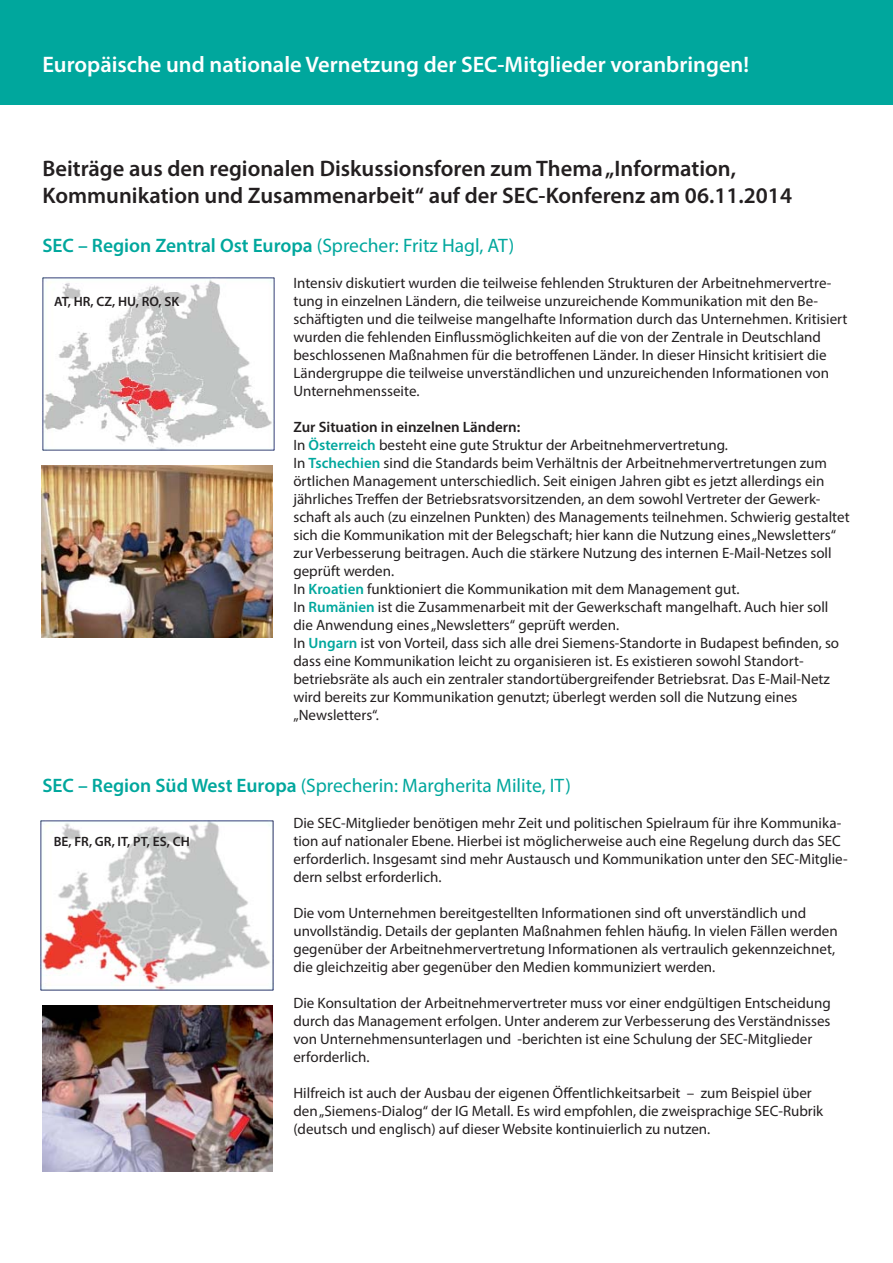
<style>
.page{position:relative;width:893px;height:1263px;background:#fff}
.page>*{position:absolute;margin:0;border:0;box-sizing:border-box;transform-origin:0 0}
.t1{font:600 22.5px/27px "Myriad Pro";color:#231f20}
.t2{font:600 22.5px "Myriad Pro";color:#fff}
.t3{font:19.5px "Myriad Pro";color:#00a79d}
.t4{font:600 19.5px "Myriad Pro";color:#00a79d}
.t5{font:15px/18px "Myriad Pro";color:#231f20}
.t6{font:600 13.5px "Myriad Pro";color:#231f20}
.s1{font-weight:400}
.s2{font-weight:600}
.s3{font-weight:600;color:#00a79d}
</style>
<div class="page">
<div style="left:0;top:0;width:893px;height:104px;background:#00a79d"></div>
<img style="left:42px;top:277px;width:233px;height:174px">
<img style="left:41px;top:465px;width:231px;height:173px">
<img style="left:41px;top:821px;width:232px;height:170px">
<img style="left:42px;top:1006px;width:230px;height:166px">
<h1 class="t2" style="left:42px;top:56px;width:708px">Europäische und nationale Vernetzung der SEC-Mitglieder voranbringen!</h1>
<h1 class="t1" style="left:42px;top:158px;width:751px">Beiträge aus den regionalen Diskussionsforen zum Thema „Information,<br>Kommunikation und Zusammenarbeit“ auf der SEC-Konferenz am 06.11.2014</h1>
<h2 class="t4" style="left:42px;top:238px;width:473px">SEC – Region Zentral Ost Europa <span class="s1">(Sprecher: Fritz Hagl, AT)</span></h2>
<p class="t6" style="left:54px;top:296px;width:127px">AT, HR, CZ, HU, RO, SK</p>
<p class="t5" style="left:293px;top:276px;width:555px">Intensiv diskutiert wurden die teilweise fehlenden Strukturen der Arbeitnehmervertre&shy;tung in einzelnen Ländern, die teilweise unzureichende Kommunikation mit den Be&shy;schäftigten und die teilweise mangelhafte Information durch das Unternehmen. Kritisiert wurden die fehlenden Einflussmöglichkeiten auf die von der Zentrale in Deutschland beschlossenen Maßnahmen für die betroffenen Länder. In dieser Hinsicht kritisiert die Ländergruppe die teilweise unverständlichen und unzureichenden Informationen von Unternehmensseite.</p>
<p class="t5" style="left:293px;top:420px;width:558px"><span class="s2">Zur Situation in einzelnen Ländern:<br></span>In <span class="s3">Österreich</span> besteht eine gute Struktur der Arbeitnehmervertretung.<br>In <span class="s3">Tschechien</span> sind die Standards beim Verhältnis der Arbeitnehmervertretungen zum örtlichen Management unterschiedlich. Seit einigen Jahren gibt es jetzt allerdings ein jährliches Treffen der Betriebsratsvorsitzenden, an dem sowohl Vertreter der Gewerk&shy;schaft als auch (zu einzelnen Punkten) des Managements teilnehmen. Schwierig gestaltet sich die Kommunikation mit der Belegschaft; hier kann die Nutzung eines „Newsletters“ zur Verbesserung beitragen. Auch die stärkere Nutzung des internen E-Mail-Netzes soll geprüft werden.<br>In <span class="s3">Kroatien</span> funktioniert die Kommunikation mit dem Management gut.<br>In <span class="s3">Rumänien</span> ist die Zusammenarbeit mit der Gewerkschaft mangelhaft. Auch hier soll die Anwendung eines „Newsletters“ geprüft werden.<br>In <span class="s3">Ungarn</span> ist von Vorteil, dass sich alle drei Siemens-Standorte in Budapest befinden, so dass eine Kommunikation leicht zu organisieren ist. Es existieren sowohl Standort&shy;betriebsräte als auch ein zentraler standortübergreifender Betriebsrat. Das E-Mail-Netz wird bereits zur Kommunikation genutzt; überlegt werden soll die Nutzung eines „Newsletters“.</p>
<h2 class="t3" style="left:42px;top:778px;width:530px"><span class="s2">SEC – Region Süd West Europa</span> (Sprecherin: Margherita Milite, IT)</h2>
<p class="t6" style="left:54px;top:836px;width:138px">BE, FR, GR, IT, PT, ES, CH</p>
<p class="t5" style="left:293px;top:816px;width:556px">Die SEC-Mitglieder benötigen mehr Zeit und politischen Spielraum für ihre Kommunika&shy;tion auf nationaler Ebene. Hierbei ist möglicherweise auch eine Regelung durch das SEC erforderlich. Insgesamt sind mehr Austausch und Kommunikation unter den SEC-Mitglie&shy;dern selbst erforderlich.</p>
<p class="t5" style="left:293px;top:906px;width:546px">Die vom Unternehmen bereitgestellten Informationen sind oft unverständlich und unvollständig. Details der geplanten Maßnahmen fehlen häufig. In vielen Fällen werden gegenüber der Arbeitnehmervertretung Informationen als vertraulich gekennzeichnet, die gleichzeitig aber gegenüber den Medien kommuniziert werden.</p>
<p class="t5" style="left:293px;top:996px;width:539px">Die Konsultation der Arbeitnehmervertreter muss vor einer endgültigen Entscheidung durch das Management erfolgen. Unter anderem zur Verbesserung des Verständnisses von Unternehmensunterlagen und -berichten ist eine Schulung der SEC-Mitglieder erforderlich.</p>
<p class="t5" style="left:293px;top:1086px;width:531px">Hilfreich ist auch der Ausbau der eigenen Öffentlichkeitsarbeit – zum Beispiel über den „Siemens-Dialog“ der IG Metall. Es wird empfohlen, die zweisprachige SEC-Rubrik (deutsch und englisch) auf dieser Website kontinuierlich zu nutzen.</p>
</div>
